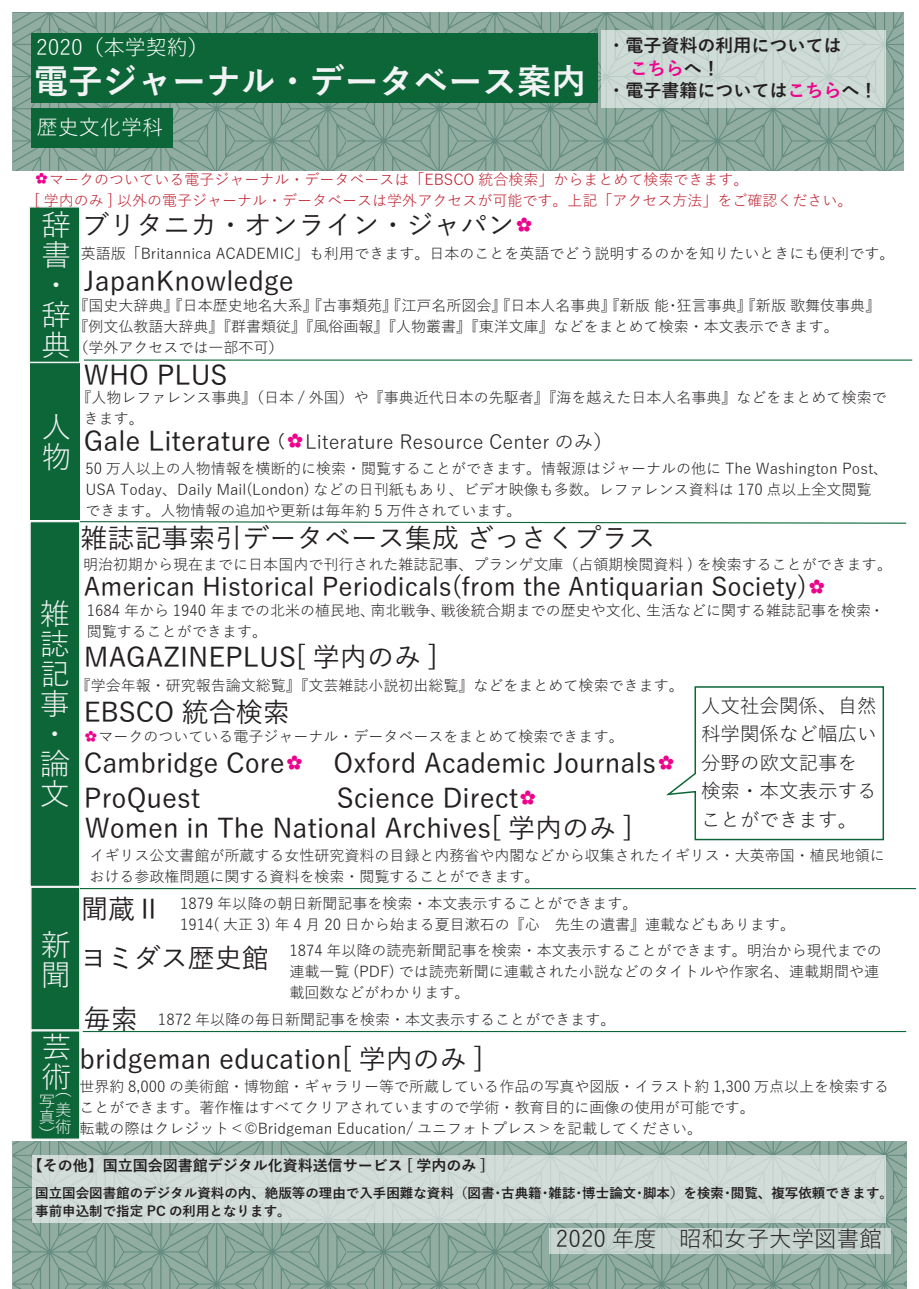
<style>
.page{position:relative;width:919px;height:1289px;background:#fff}
.page>*{position:absolute;margin:0;border:0;box-sizing:border-box;transform-origin:0 0}
.t1{font:700 34.5px "Yu Gothic";color:#f2f3f4}
.t2{font:30px/30px "Yu Gothic";color:#f2f3f4}
.t3{font:500 27px/34.5px "Yu Gothic";color:#231f20}
.t4{font:500 25.5px "Yu Gothic";color:#231f20}
.t5{font:22.5px "Yu Gothic";color:#231f20}
.t6{font:21px "Yu Gothic";color:#fff}
.t7{font:19.5px/28.5px "Yu Gothic";color:#231f20}
.t8{font:700 18px "Yu Gothic";color:#231f20}
.t9{font:700 18px "Yu Gothic";color:#ed028c}
.t10{font:16.5px/16.5px "Yu Gothic";color:#f2f3f4}
.t11{font:15px/21px "Yu Gothic";color:#231f20}
.t12{font:15px/20.9px "Yu Gothic";color:#be1d2c}
.t13{font:700 15px "Yu Gothic";color:#231f20}
.t14{font:700 13.5px/18px "Yu Gothic";color:#231f20}
.s1{color:#231f20}
.s2{color:#ed028c}
.s3{font-family:"MS Gothic";color:#ed028c}
.s4{font-family:"MS Gothic";font-weight:400;font-size:19.5px;color:#ed028c}
.s5{font-family:"MS Gothic"}
.s6{font-family:"MS Gothic";font-weight:400;font-size:19.5px;color:#1074bc}
.s7{font-weight:500;font-size:27px}
</style>
<div class="page">
<svg style="left:13px;top:1141px;width:893px;height:147px;background:#89a79c"></svg>
<svg style="left:13px;top:13px;width:890px;height:158px;background:#88a69b"></svg>
<div style="left:31px;top:361px;width:49px;height:159px;background:#0c6638"></div>
<div style="left:29px;top:521px;width:52px;height:366px;background:#0c6638;border:2px solid #f2f3f4"></div>
<div style="left:30px;top:886px;width:51px;height:144px;background:#0c6638;border:2px solid #f2f3f4"></div>
<div style="left:31px;top:109px;width:141px;height:39px;background:#0c6638"></div>
<div style="left:31px;top:33px;width:566px;height:70px;background:#0c6638"></div>
<svg style="left:79px;top:521px;width:828px;height:3px"></svg>
<hr style="left:80px;top:888px;width:835px;height:1px;background:#0c6638">
<div style="left:29px;top:206px;width:52px;height:157px;background:#0c6638;border:2px solid #f2f3f4"></div>
<hr style="left:84px;top:359px;width:828px;height:1px;background:#0c6638">
<div style="left:30px;top:1029px;width:51px;height:110px;background:#0c6638;border:2px solid #f2f3f4"></div>
<hr style="left:83px;top:1030px;width:823px;height:2px;background:#0c6638">
<svg style="left:549px;top:1228px;width:341px;height:26px;background:#c4d2cd"></svg>
<div style="left:33px;top:1155px;width:853px;height:67px;background:linear-gradient(to right,#cfdad7,#cfdad7)"></div>
<svg style="left:666px;top:686px;width:218px;height:155px"></svg>
<svg style="left:601px;top:30px;width:284px;height:78px;background:#cbd8d3"></svg>
<h3 class="t6" style="left:36px;top:28px;width:174px">2020（本学契約）</h3>
<h1 class="t1" style="left:34px;top:62px;width:553px">電子ジャーナル・データベース案内</h1>
<h3 class="t6" style="left:37px;top:108px;width:127px">歴史文化学科</h3>
<p class="t8" style="left:607px;top:35px;width:236px">・電子資料の利用については</p>
<p class="t9" style="left:630px;top:58px;width:91px">こちら<span class="s1">へ！</span></p>
<p class="t8" style="left:607px;top:80px;width:272px">・電子書籍については<span class="s2">こちら</span>へ！</p>
<p class="t12" style="left:34px;top:167px;width:819px"><span class="s3">✿</span>マークのついている電子ジャーナル・データベースは「EBSCO 統合検索」からまとめて検索できます。<br>[ 学内のみ ] 以外の電子ジャーナル・データベースは学外アクセスが可能です。上記「アクセス方法」をご確認ください。</p>
<h2 class="t2" style="left:41px;top:206px;width:30px">辞書・辞典</h2>
<h2 class="t2" style="left:42px;top:408px;width:30px">人物</h2>
<h2 class="t2" style="left:40px;top:595px;width:31px">雑誌記事・論文</h2>
<h2 class="t2" style="left:41px;top:926px;width:30px">新聞</h2>
<h3 class="t3" style="left:82px;top:204px;width:453px">ブリタニカ・オンライン・ジャパン<span class="s4">✿</span></h3>
<p class="t11" style="left:81px;top:241px;width:815px">英語版「Britannica ACADEMIC」も利用できます。日本のことを英語でどう説明するのかを知りたいときにも便利です。</p>
<h3 class="t3" style="left:84px;top:260px;width:211px">JapanKnowledge</h3>
<p class="t11" style="left:73px;top:293px;width:808px">『国史大辞典』『日本歴史地名大系』『古事類苑』『江戸名所図会』『日本人名事典』『新版 能・狂言事典』『新版 歌舞伎事典』『例文仏教語大辞典』『群書類従』『風俗画報』『人物叢書』『東洋文庫』などをまとめて検索・本文表示できます。<br>（学外アクセスでは一部不可）</p>
<h3 class="t3" style="left:84px;top:354px;width:145px">WHO PLUS</h3>
<p class="t11" style="left:84px;top:385px;width:804px;text-indent:-8px">『人物レファレンス事典』（日本 / 外国）や『事典近代日本の先駆者』『海を越えた日本人名事典』などをまとめて検索できます。</p>
<h3 class="t7" style="left:266px;top:424px;width:348px"><span class="s5">（</span><span class="s3">✿</span>Literature Resource Center のみ）</h3>
<h3 class="t3" style="left:84px;top:421px;width:189px">Gale Literature</h3>
<p class="t11" style="left:85px;top:456px;width:804px">50 万人以上の人物情報を横断的に検索・閲覧することができます。情報源はジャーナルの他に The Washington Post、<br>USA Today、Daily Mail(London) などの日刊紙もあり、ビデオ映像も多数。レファレンス資料は 170 点以上全文閲覧できます。人物情報の追加や更新は毎年約 5 万件されています。</p>
<h3 class="t3" style="left:80px;top:517px;width:576px">雑誌記事索引データベース集成 ざっさくプラス</h3>
<p class="t11" style="left:83px;top:552px;width:810px">明治初期から現在までに日本国内で刊行された雑誌記事、プランゲ文庫（占領期検閲資料 ) を検索することができます。</p>
<h3 class="t4" style="left:84px;top:563px;width:744px">American Historical Periodicals(from the Antiquarian Society)<span class="s4">✿</span></h3>
<p class="t11" style="left:87px;top:598px;width:798px">1684 年から 1940 年までの北米の植民地、南北戦争、戦後統合期までの歴史や文化、生活などに関する雑誌記事を検索・閲覧することができます。</p>
<h3 class="t3" style="left:84px;top:636px;width:355px">MAGAZINEPLUS[ 学内のみ ]</h3>
<p class="t11" style="left:76px;top:673px;width:609px">『学会年報・研究報告論文総覧』『文芸雑誌小説初出総覧』などをまとめて検索できます。</p>
<h3 class="t3" style="left:84px;top:691px;width:207px">EBSCO 統合検索</h3>
<p class="t11" style="left:83px;top:724px;width:541px"><span class="s3">✿</span>マークのついている電子ジャーナル・データベースをまとめて検索できます。</p>
<h3 class="t3" style="left:84px;top:742px;width:593px">Cambridge Core<span class="s4">✿</span> <span class="s6">　</span>Oxford Academic Journals<span class="s4">✿<br></span>ProQuest</h3>
<h3 class="t3" style="left:249px;top:777px;width:290px"><span class="s6">　　　</span> Science Direct<span class="s4">✿</span></h3>
<h3 class="t3" style="left:85px;top:807px;width:550px">Women in The National Archives[ 学内のみ ]</h3>
<h3 class="t7" style="left:701px;top:688px;width:177px">人文社会関係、自然科学関係など幅広い分野の欧文記事を検索・本文表示することができます。</h3>
<p class="t11" style="left:89px;top:843px;width:797px">イギリス公文書館が所蔵する女性研究資料の目録と内務省や内閣などから収集されたイギリス・大英帝国・植民地領における参政権問題に関する資料を検索・閲覧することができます。</p>
<p class="t11" style="left:180px;top:891px;width:616px;text-indent:-99px"><span class="s7">聞蔵Ⅱ</span> 1879 年以降の朝日新聞記事を検索・本文表示することができます。<br>1914( 大正 3) 年 4 月 20 日から始まる夏目漱石の『心　先生の遺書』連載などもあります。</p>
<p class="t11" style="left:289px;top:938px;width:594px;text-indent:-210px"><span class="s7">ヨミダス歴史館</span> 1874 年以降の読売新聞記事を検索・本文表示することができます。明治から現代までの連載一覧 (PDF) では読売新聞に連載された小説などのタイトルや作家名、連載期間や連載回数などがわかります。</p>
<p class="t11" style="left:84px;top:1006px;width:533px"><span class="s7">毎索</span> 1872 年以降の毎日新聞記事を検索・本文表示することができます。</p>
<h2 class="t2" style="left:41px;top:1028px;width:29px">芸</h2>
<p class="t11" style="left:79px;top:1074px;width:811px;text-indent:-38px"><sup>術</sup> 世界約 8,000 の美術館・博物館・ギャラリー等で所蔵している作品の写真や図版・イラスト約 1,300 万点以上を検索することができます。著作権はすべてクリアされていますので学術・教育目的に画像の使用が可能です。<br>転載の際はクレジット＜©Bridgeman Education/ ユニフォトプレス＞を記載してください。</p>
<h3 class="t3" style="left:79px;top:1038px;width:406px">bridgeman education[ 学内のみ ]</h3>
<p class="t10" style="left:74px;top:1091px;width:8px;rotate:90deg">(</p>
<p class="t10" style="left:55px;top:1099px;width:17px">美術</p>
<p class="t10" style="left:39px;top:1090px;width:18px;text-align:justify">写真︶</p>
<p class="t13" style="left:28px;top:1156px;width:460px">【その他】国立国会図書館デジタル化資料送信サービス [ 学内のみ ]</p>
<p class="t14" style="left:35px;top:1184px;width:859px">国立国会図書館のデジタル資料の内、絶版等の理由で入手困難な資料（図書・古典籍・雑誌・博士論文・脚本）を検索・閲覧、複写依頼できます。事前申込制で指定 PC の利用となります。</p>
<h3 class="t5" style="left:556px;top:1217px;width:327px">2020 年度　昭和女子大学図書館</h3>
</div>
